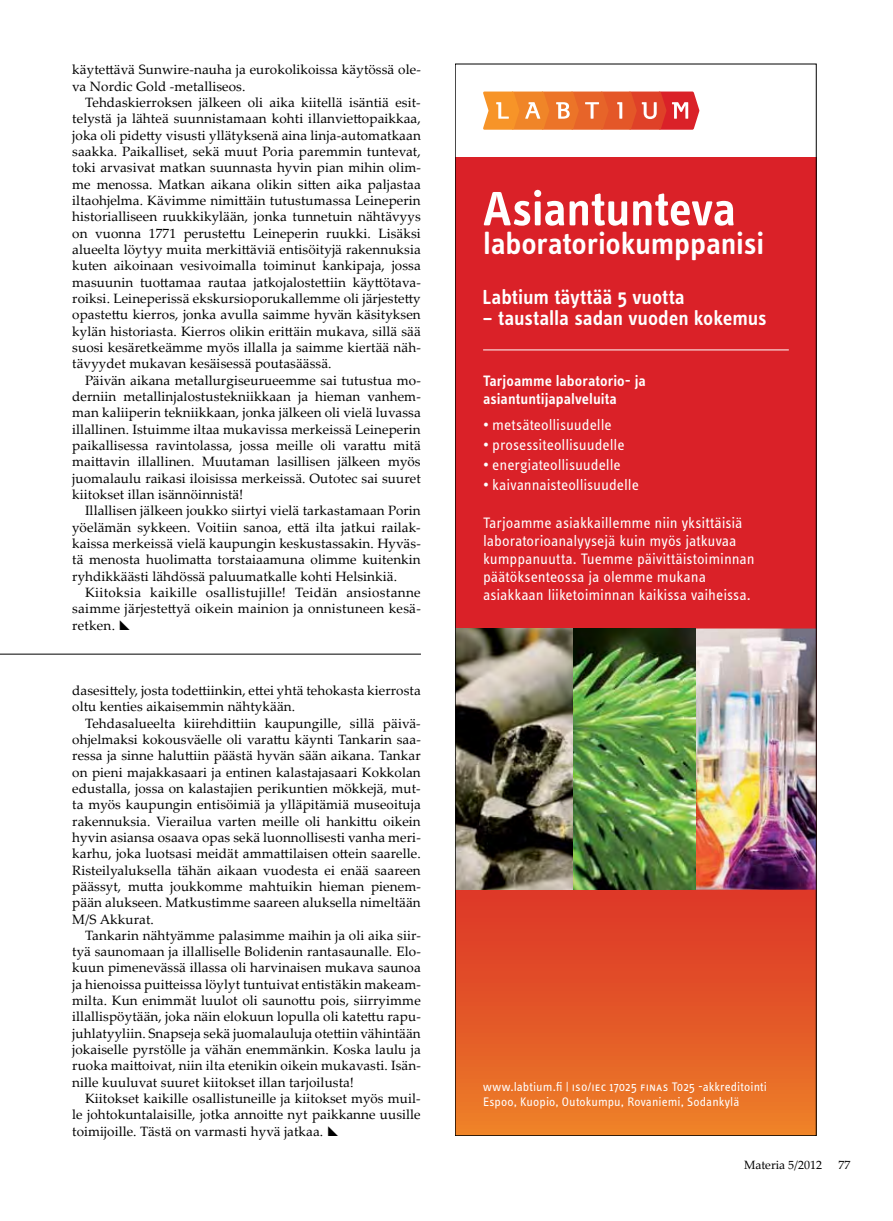
<style>
.page{position:relative;width:893px;height:1221px;background:#fff}
.page>*{position:absolute;margin:0;border:0;box-sizing:border-box;transform-origin:0 0}
.t1{font:600 49.8px "Info Text";letter-spacing:-.01em;color:#fff}
.t2{font:600 31.5px "Info Text";letter-spacing:-.005em;color:#fff}
.t3{font:600 21px "Info Text";letter-spacing:-.005em;color:#fff}
.t4{font:15.6px/18px "Info Text";letter-spacing:-.005em;color:#fff}
.t5{font:600 15.6px/18px "Info Text";color:#fff}
.t6{font:13.5px/16.4px "Palatino Linotype";letter-spacing:.005em;color:#000;text-align:justify}
.t7{font:12.75px/15.6px "Info Text";letter-spacing:.01em;color:#fff}
.t8{font:12px "Palatino Linotype";color:#000}
.s1{font-family:"Info Text Regular Caps"}
</style>
<div class="page">
<hr style="left:0;top:653px;width:421px;height:1px;background:#000">
<svg style="left:483px;top:91px;width:216px;height:39px;background:#ea7442"></svg>
<svg style="left:457px;top:157px;width:357px;height:976px;background:#dd3428"></svg>
<img style="left:457px;top:628px;width:357px;height:261px">
<hr style="left:483px;top:349px;width:306px;height:1px;background:#fff">
<p class="t6" style="left:72px;top:61px;width:350px">käytettävä Sunwire-nauha ja eurokolikoissa käytössä ole&shy;va Nordic Gold -metalliseos.</p>
<p class="t6" style="left:72px;top:94px;width:350px;text-indent:13px">Tehdaskierroksen jälkeen oli aika kiitellä isäntiä esit&shy;telystä ja lähteä suunnistamaan kohti illanviettopaikkaa, joka oli pidetty visusti yllätyksenä aina linja-automatkaan saakka. Paikalliset, sekä muut Poria paremmin tuntevat, toki arvasivat matkan suunnasta hyvin pian mihin olim&shy;me menossa. Matkan aikana olikin sitten aika paljastaa iltaohjelma. Kävimme nimittäin tutustumassa Leineperin historialliseen ruukkikylään, jonka tunnetuin nähtävyys on vuonna 1771 perustettu Leineperin ruukki. Lisäksi alueelta löytyy muita merkittäviä entisöityjä rakennuksia kuten aikoinaan vesivoimalla toiminut kankipaja, jossa masuunin tuottamaa rautaa jatkojalostettiin käyttötava&shy;roiksi. Leineperissä ekskursioporukallemme oli järjestetty opastettu kierros, jonka avulla saimme hyvän käsityksen kylän historiasta. Kierros olikin erittäin mukava, sillä sää suosi kesäretkeämme myös illalla ja saimme kiertää näh&shy;tävyydet mukavan kesäisessä poutasäässä.</p>
<p class="t6" style="left:72px;top:371px;width:350px;text-indent:13px">Päivän aikana metallurgiseurueemme sai tutustua mo&shy;derniin metallinjalostustekniikkaan ja hieman vanhem&shy;man kaliiperin tekniikkaan, jonka jälkeen oli vielä luvassa illallinen. Istuimme iltaa mukavissa merkeissä Leineperin paikallisessa ravintolassa, jossa meille oli varattu mitä maittavin illallinen. Muutaman lasillisen jälkeen myös juomalaulu raikasi iloisissa merkeissä. Outotec sai suuret kiitokset illan isännöinnistä!</p>
<p class="t6" style="left:72px;top:502px;width:350px;text-indent:13px">Illallisen jälkeen joukko siirtyi vielä tarkastamaan Porin yöelämän sykkeen. Voitiin sanoa, että ilta jatkui railak&shy;kaissa merkeissä vielä kaupungin keskustassakin. Hyväs&shy;tä menosta huolimatta torstaiaamuna olimme kuitenkin ryhdikkäästi lähdössä paluumatkalle kohti Helsinkiä.</p>
<p class="t6" style="left:72px;top:583px;width:350px;text-indent:13px">Kiitoksia kaikille osallistujille! Teidän ansiostanne saimme järjestettyä oikein mainion ja onnistuneen kesä&shy;retken.</p>
<p class="t6" style="left:72px;top:681px;width:350px">dasesittely, josta todettiinkin, ettei yhtä tehokasta kierrosta oltu kenties aikaisemmin nähtykään.</p>
<p class="t6" style="left:72px;top:714px;width:350px;text-indent:13px">Tehdasalueelta kiirehdittiin kaupungille, sillä päivä&shy;ohjelmaksi kokousväelle oli varattu käynti Tankarin saa&shy;ressa ja sinne haluttiin päästä hyvän sään aikana. Tankar on pieni majakkasaari ja entinen kalastajasaari Kokkolan edustalla, jossa on kalastajien perikuntien mökkejä, mut&shy;ta myös kaupungin entisöimiä ja ylläpitämiä museoituja rakennuksia. Vierailua varten meille oli hankittu oikein hyvin asiansa osaava opas sekä luonnollisesti vanha meri&shy;karhu, joka luotsasi meidät ammattilaisen ottein saarelle.<br>Risteilyaluksella tähän aikaan vuodesta ei enää saareen päässyt, mutta joukkomme mahtuikin hieman pienem&shy;pään alukseen. Matkustimme saareen aluksella nimeltään M/S Akkurat.</p>
<p class="t6" style="left:72px;top:926px;width:350px;text-indent:13px">Tankarin nähtyämme palasimme maihin ja oli aika siir&shy;tyä saunomaan ja illalliselle Bolidenin rantasaunalle. Elo&shy;kuun pimenevässä illassa oli harvinaisen mukava saunoa ja hienoissa puitteissa löylyt tuntuivat entistäkin makeam&shy;milta. Kun enimmät luulot oli saunottu pois, siirryimme illallispöytään, joka näin elokuun lopulla oli katettu rapu&shy;juhlatyyliin. Snapseja sekä juomalauluja otettiin vähintään jokaiselle pyrstölle ja vähän enemmänkin. Koska laulu ja ruoka maittoivat, niin ilta etenikin oikein mukavasti. Isän&shy;nille kuuluvat suuret kiitokset illan tarjoilusta!</p>
<p class="t6" style="left:72px;top:1089px;width:350px;text-indent:13px">Kiitokset kaikille osallistuneille ja kiitokset myös muil&shy;le johtokuntalaisille, jotka annoitte nyt paikkanne uusille toimijoille. Tästä on varmasti hyvä jatkaa.</p>
<h1 class="t1" style="left:483px;top:181px;width:255px">Asiantunteva</h1>
<h2 class="t2" style="left:483px;top:225px;width:283px">laboratoriokumppanisi</h2>
<h3 class="t3" style="left:483px;top:285px;width:204px">Labtium täyttää 5 vuotta</h3>
<h3 class="t3" style="left:483px;top:306px;width:286px">– taustalla sadan vuoden kokemus</h3>
<p class="t5" style="left:483px;top:372px;width:164px">Tarjoamme laboratorio- ja asiantuntijapalveluita</p>
<p class="t4" style="left:483px;top:416px;width:130px">• metsäteollisuudelle</p>
<p class="t4" style="left:483px;top:436px;width:143px">• prosessiteollisuudelle</p>
<p class="t4" style="left:483px;top:456px;width:139px">• energiateollisuudelle</p>
<p class="t4" style="left:483px;top:476px;width:157px">• kaivannaisteollisuudelle</p>
<p class="t4" style="left:483px;top:514px;width:273px">Tarjoamme asiakkaillemme niin yksittäisiä laboratorioanalyysejä kuin myös jatkuvaa kumppanuutta. Tuemme päivittäistoiminnan päätöksenteossa ja olemme mukana asiakkaan liiketoiminnan kaikissa vaiheissa.</p>
<p class="t7" style="left:483px;top:1078px;width:285px">www.labtium.fi | <span class="s1">iso/iec</span> 17025 <span class="s1">finas</span> T025 -akkreditointi<br>Espoo, Kuopio, Outokumpu, Rovaniemi, Sodankylä</p>
<p class="t8" style="left:744px;top:1155px;width:80px">Materia 5/2012</p>
<p class="t8" style="left:838px;top:1155px;width:13px">77</p>
</div>
